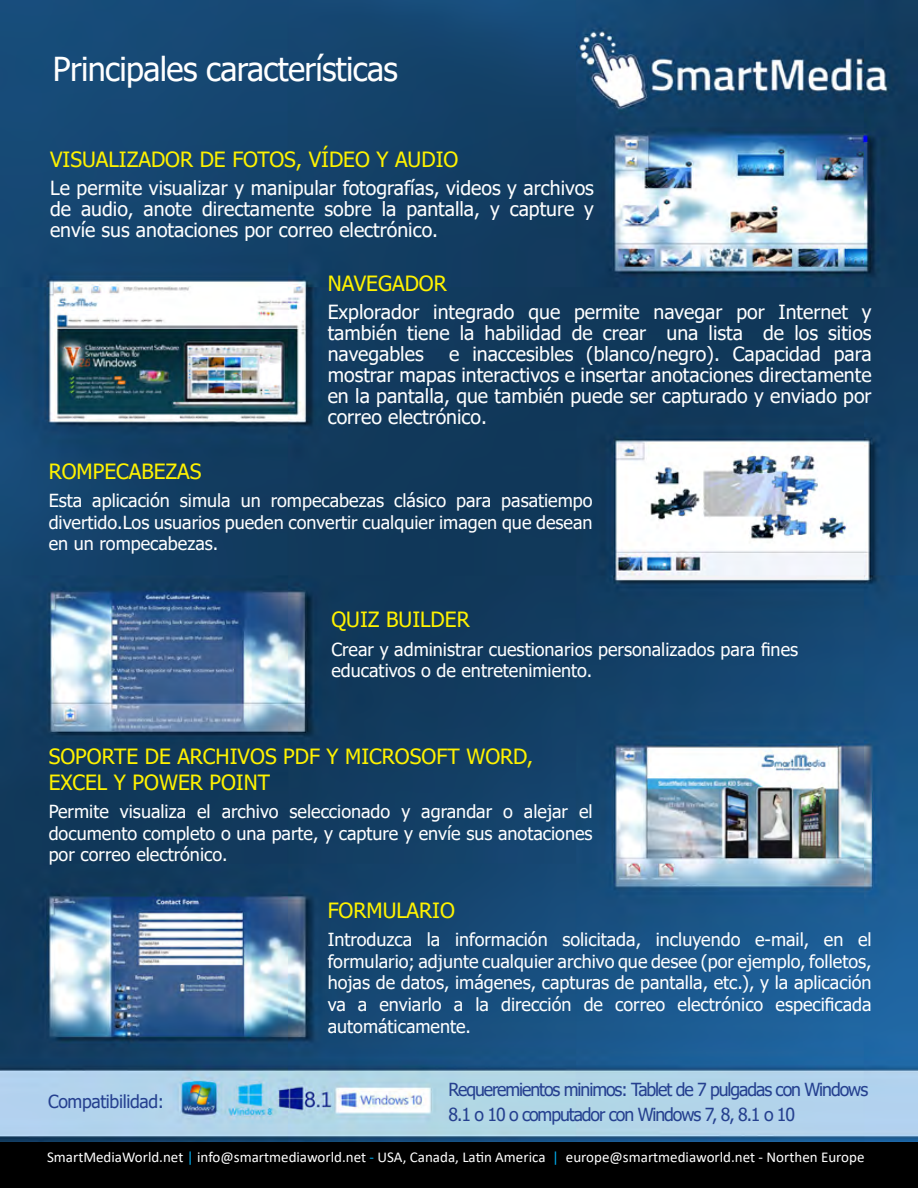
<style>
.page{position:relative;width:918px;height:1188px;background:#fff}
.page>*{position:absolute;margin:0;border:0;box-sizing:border-box;transform-origin:0 0}
.t1{font:33px "Tahoma";letter-spacing:-.02em;color:#fff}
.t2{font:21px/25.2px "Tahoma";color:#fff200}
.t3{font:19.5px/21px "Tahoma";color:#fff;text-align:justify}
.t4{font:18px/21.6px "Tahoma";color:#fff;text-align:justify}
.t5{font:18px/25.5px "Tahoma";letter-spacing:-.06em;color:#25408f}
.t6{font:18px "Tahoma";letter-spacing:-.02em;color:#25408f}
.t7{font:15px "Calibri";color:#fff}
.s1{color:#00aeef}
</style>
<div class="page">
<img style="left:0;top:0;width:918px;height:1142px">
<div style="left:0;top:1142px;width:918px;height:46px;background:#000"></div>
<p class="t1" style="left:53px;top:46px;width:346px">Principales características</p>
<p class="t2" style="left:50px;top:148px;width:410px">VISUALIZADOR DE FOTOS, VÍDEO Y AUDIO</p>
<p class="t3" style="left:50px;top:179px;width:545px">Le permite visualizar y manipular fotografías, videos y archivos de audio, anote directamente sobre la pantalla, y capture y envíe sus anotaciones por correo electrónico.</p>
<p class="t2" style="left:328px;top:272px;width:121px">NAVEGADOR</p>
<p class="t3" style="left:328px;top:303px;width:545px">Explorador integrado que permite navegar por Internet y también tiene la habilidad de crear una lista de los sitios navegables</p>
<p class="t3" style="left:328px;top:345px;width:545px;text-indent:122px">e inaccesibles (blanco/negro). Capacidad para mostrar mapas interactivos e insertar anotaciones directamente en la pantalla, que también puede ser capturado y enviado por correo electrónico.</p>
<p class="t2" style="left:49px;top:460px;width:154px">ROMPECABEZAS</p>
<p class="t4" style="left:49px;top:491px;width:545px">Esta aplicación simula un rompecabezas clásico para pasatiempo divertido.Los usuarios pueden convertir cualquier imagen que desean en un rompecabezas.</p>
<p class="t2" style="left:331px;top:608px;width:140px">QUIZ BUILDER</p>
<p class="t4" style="left:331px;top:639px;width:468px">Crear y administrar cuestionarios personalizados para fines educativos o de entretenimiento.</p>
<p class="t2" style="left:49px;top:745px;width:486px">SOPORTE DE ARCHIVOS PDF Y MICROSOFT WORD,<br>EXCEL Y POWER POINT</p>
<p class="t4" style="left:49px;top:802px;width:545px">Permite visualiza el archivo seleccionado y agrandar o alejar el documento completo o una parte, y capture y envíe sus anotaciones por correo electrónico.</p>
<p class="t2" style="left:328px;top:899px;width:129px">FORMULARIO</p>
<p class="t4" style="left:328px;top:930px;width:545px">Introduzca la información solicitada, incluyendo e-mail, en el formulario; adjunte cualquier archivo que desee (por ejemplo, folletos, hojas de datos, imágenes, capturas de pantalla, etc.), y la aplicación va a enviarlo a la dirección de correo electrónico especificada automáticamente.</p>
<p class="t5" style="left:449px;top:1077px;width:421px">Requeremientos minimos: Tablet de 7 pulgadas con Windows<br>8.1 o 10 o computador con Windows 7, 8, 8.1 o 10</p>
<p class="t7" style="left:47px;top:1147px;width:819px">SmartMediaWorld.net <span class="s1">|</span> info@smartmediaworld.net <span class="s1">-</span> USA, Canada, Latin America <span class="s1">|</span> europe@smartmediaworld.net - Northen Europe</p>
<p class="t6" style="left:48px;top:1090px;width:117px">Compatibilidad:</p>
</div>
